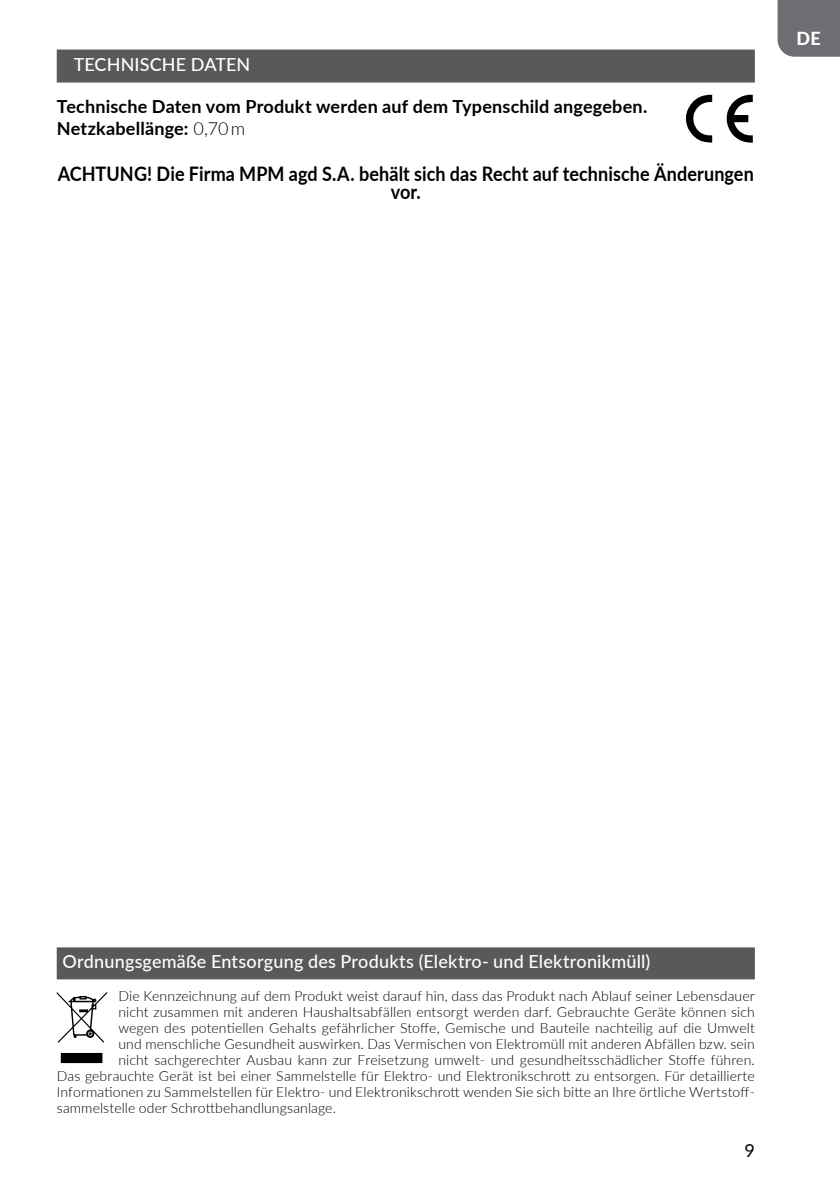
<style>
.page{position:relative;width:840px;height:1191px;background:#fff}
.page>*{position:absolute;margin:0;border:0;box-sizing:border-box;transform-origin:0 0}
.t1{font:700 20px/18px "Lato";letter-spacing:.005em;color:#000;text-align:center;scale:.9 1}
.t2{font:700 18px/22px "Lato";letter-spacing:.01em;color:#000}
.t3{font:500 18px "Lato";letter-spacing:.01em;color:#fff}
.t4{font:800 18px "Lato";color:#fff}
.t5{font:18px "Lato";color:#000}
.t6{font:300 14px "Lato";letter-spacing:.01em;color:#000}
.s1{font-weight:300}
</style>
<div class="page">
<div style="left:777px;top:0;width:62px;height:57px;background:#6d6e71"></div>
<div style="left:57px;top:947px;width:697px;height:32px;background:#58595b"></div>
<svg style="left:57px;top:992px;width:50px;height:71px"></svg>
<div style="left:57px;top:50px;width:697px;height:33px;background:#58595b"></div>
<svg style="left:685px;top:95px;width:26px;height:48px"></svg>
<svg style="left:726px;top:95px;width:26px;height:48px"></svg>
<p class="t3" style="left:74px;top:52px;width:178px">TECHNISCHE DATEN</p>
<p class="t2" style="left:57px;top:94px;width:591px">Technische Daten vom Produkt werden auf dem Typenschild angegeben.<br>Netzkabellänge: <span class="s1">0,70 m</span></p>
<h1 class="t1" style="left:58px;top:164px;width:774px">ACHTUNG! Die Firma MPM agd S.A. behält sich das Recht auf technische Änderungen vor.</h1>
<p class="t4" style="left:796px;top:25px;width:26px">DE</p>
<p class="t3" style="left:62px;top:948px;width:589px">Ordnungsgemäße Entsorgung des Produkts (Elektro- und Elektronikmüll)</p>
<p class="t6" style="left:118px;top:986px;width:637px">Die Kennzeichnung auf dem Produkt weist darauf hin, dass das Produkt nach Ablauf seiner Lebensdauer</p>
<p class="t6" style="left:118px;top:1002px;width:637px">nicht zusammen mit anderen Haushaltsabfällen entsorgt werden darf. Gebrauchte Geräte können sich</p>
<p class="t6" style="left:118px;top:1018px;width:637px">wegen des potentiellen Gehalts gefährlicher Stoffe, Gemische und Bauteile nachteilig auf die Umwelt</p>
<p class="t6" style="left:118px;top:1034px;width:637px">und menschliche Gesundheit auswirken. Das Vermischen von Elektromüll mit anderen Abfällen bzw. sein</p>
<p class="t6" style="left:118px;top:1050px;width:637px">nicht sachgerechter Ausbau kann zur Freisetzung umwelt- und gesundheitsschädlicher Stoffe führen.</p>
<p class="t6" style="left:57px;top:1066px;width:699px">Das gebrauchte Gerät ist bei einer Sammelstelle für Elektro- und Elektronikschrott zu entsorgen. Für detaillierte</p>
<p class="t6" style="left:57px;top:1082px;width:699px">Informationen zu Sammelstellen für Elektro- und Elektronikschrott wenden Sie sich bitte an Ihre örtliche Wertstoff-</p>
<p class="t6" style="left:57px;top:1098px;width:280px">sammelstelle oder Schrottbehandlungsanlage.</p>
<p class="t5" style="left:744px;top:1137px;width:12px">9</p>
</div>
